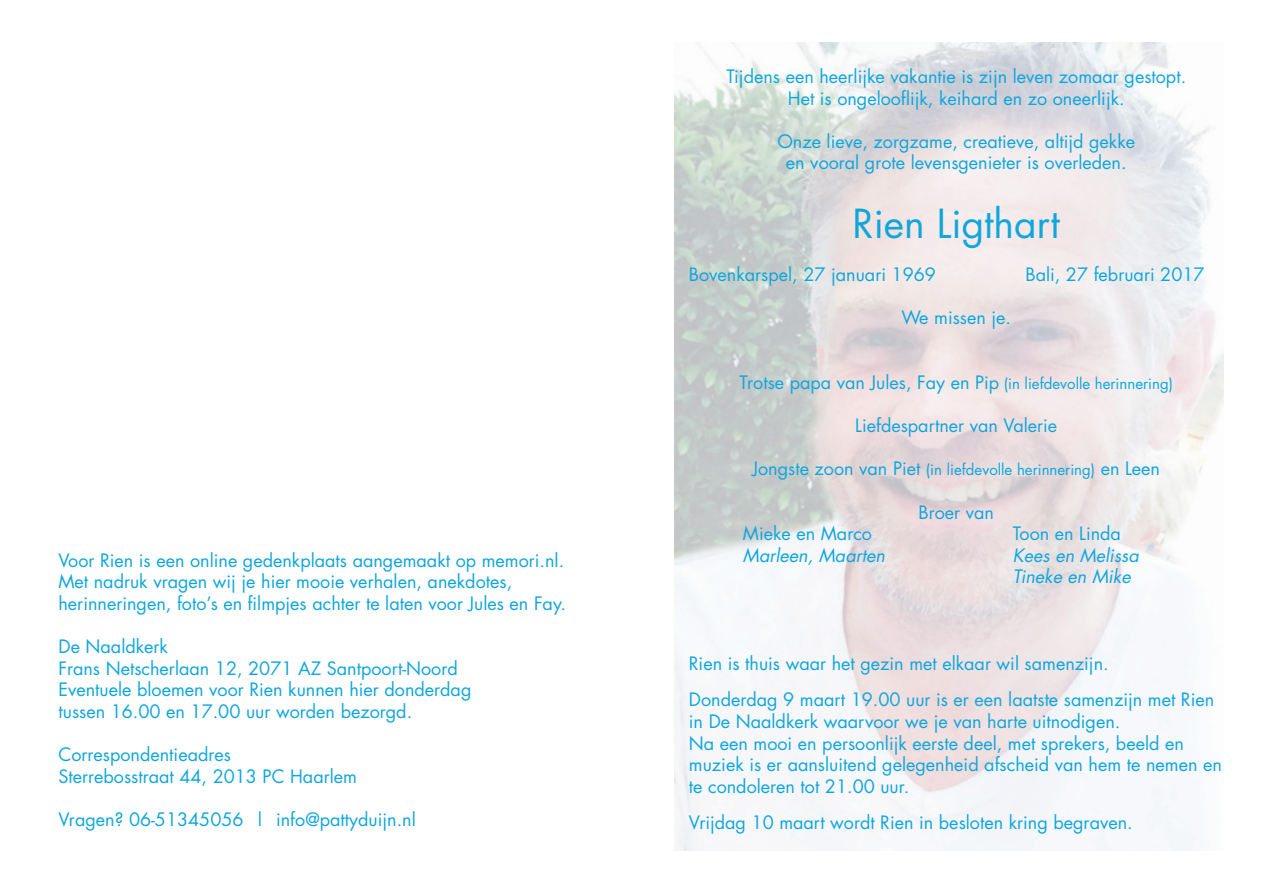
<style>
.page{position:relative;width:1263px;height:893px;background:#fff}
.page>*{position:absolute;margin:0;border:0;box-sizing:border-box;transform-origin:0 0}
.t1{font:39px "Futura";color:#0fa6dc}
.t2{font:18px/21.6px "Futura";color:#0fa6dc}
.t3{font:italic 18px/21.6px "Futura";color:#0fa6dc}
.t4{font:15px "Futura";color:#0fa6dc}
.s1{font-size:15px}
.s2{font-size:18px}
</style>
<div class="page">
<img style="left:674px;top:43px;width:550px;height:807px">
<p class="t2" style="left:58px;top:549px;width:509px">Voor Rien is een online gedenkplaats aangemaakt op memori.nl.<br>Met nadruk vragen wij je hier mooie verhalen, anekdotes, herinneringen, foto’s en filmpjes achter te laten voor Jules en Fay.</p>
<p class="t2" style="left:58px;top:636px;width:414px">De Naaldkerk<br>Frans Netscherlaan 12, 2071 AZ Santpoort-Noord Eventuele bloemen voor Rien kunnen hier donderdag tussen 16.00 en 17.00 uur worden bezorgd.</p>
<p class="t2" style="left:58px;top:744px;width:300px">Correspondentieadres<br>Sterrebosstraat 44, 2013 PC Haarlem</p>
<p class="t2" style="left:58px;top:808px;width:359px">Vragen? 06-51345056 | info@pattyduijn.nl</p>
<p class="t2" style="left:726px;top:65px;width:461px;text-align:center">Tijdens een heerlijke vakantie is zijn leven zomaar gestopt.<br>Het is ongelooflijk, keihard en zo oneerlijk.</p>
<p class="t2" style="left:777px;top:130px;width:359px;text-align:center">Onze lieve, zorgzame, creatieve, altijd gekke en vooral grote levensgenieter is overleden.</p>
<h1 class="t1" style="left:853px;top:197px;width:209px">Rien Ligthart</h1>
<p class="t2" style="left:689px;top:263px;width:249px">Bovenkarspel, 27 januari 1969</p>
<p class="t2" style="left:1025px;top:263px;width:181px">Bali, 27 februari 2017</p>
<p class="t2" style="left:901px;top:307px;width:111px">We missen je.</p>
<p class="t2" style="left:739px;top:371px;width:435px">Trotse papa van Jules, Fay en Pip <span class="s1">(in liefdevolle herinnering)</span></p>
<p class="t2" style="left:855px;top:415px;width:204px">Liefdespartner van Valerie</p>
<p class="t4" style="left:752px;top:460px;width:409px"><span class="s2">Jongste zoon van Piet</span> (in liefdevolle herinnering) <span class="s2">en Leen</span></p>
<p class="t2" style="left:918px;top:501px;width:77px">Broer van</p>
<p class="t2" style="left:743px;top:523px;width:131px">Mieke en Marco</p>
<p class="t2" style="left:1013px;top:523px;width:110px">Toon en Linda</p>
<p class="t3" style="left:743px;top:544px;width:144px">Marleen, Maarten</p>
<p class="t3" style="left:1013px;top:544px;width:127px">Kees en Melissa<br>Tineke en Mike</p>
<p class="t2" style="left:689px;top:645px;width:527px;line-height:36.6px">Rien is thuis waar het gezin met elkaar wil samenzijn.<br>Donderdag 9 maart 19.00 uur is er een laatste samenzijn met Rien</p>
<p class="t2" style="left:689px;top:710px;width:535px">in De Naaldkerk waarvoor we je van harte uitnodigen.<br>Na een mooi en persoonlijk eerste deel, met sprekers, beeld en muziek is er aansluitend gelegenheid afscheid van hem te nemen en te condoleren tot 21.00 uur.</p>
<p class="t2" style="left:689px;top:812px;width:445px">Vrijdag 10 maart wordt Rien in besloten kring begraven.</p>
</div>
